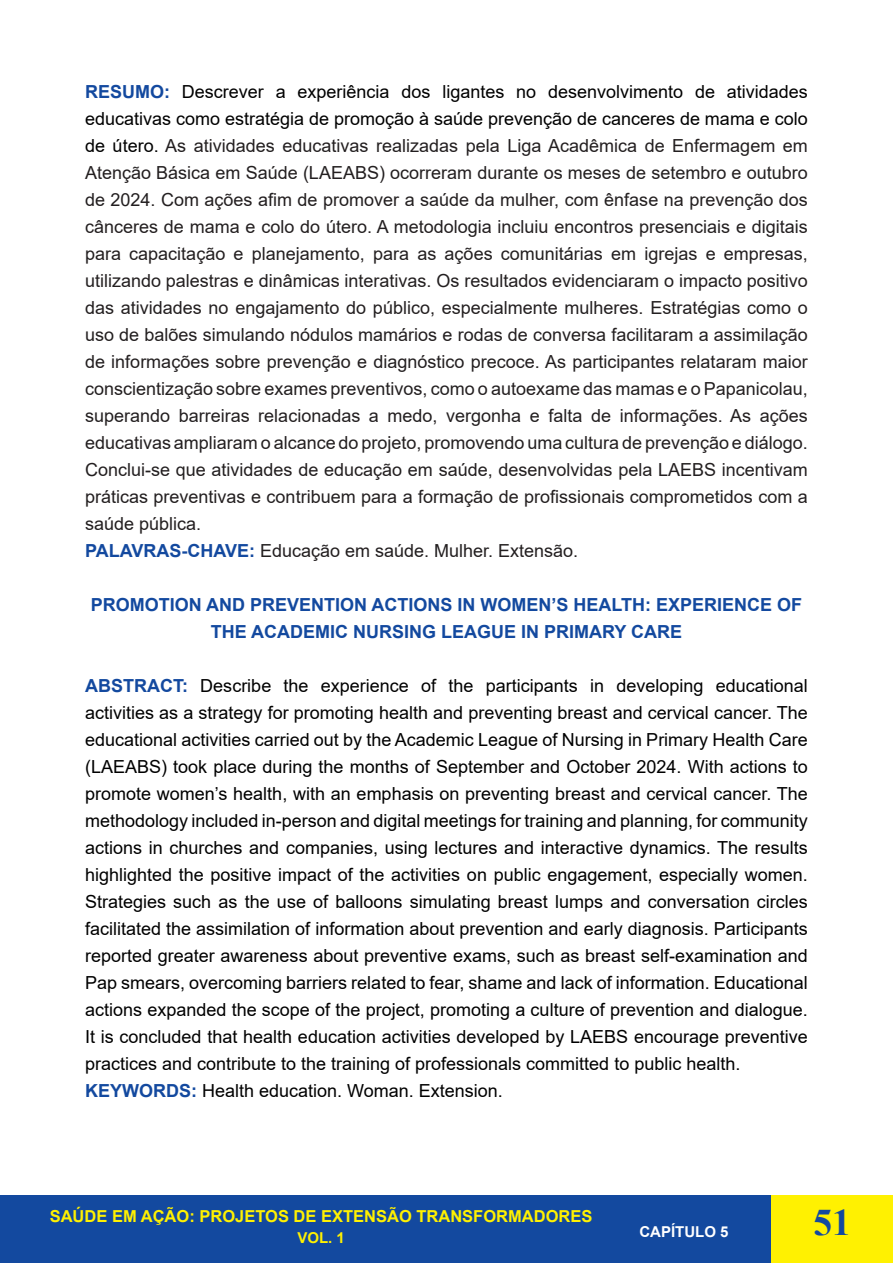
<style>
.page{position:relative;width:893px;height:1263px;background:#fff}
.page>*{position:absolute;margin:0;border:0;box-sizing:border-box;transform-origin:0 0}
.t1{font:700 37.5px "Times New Roman";color:#13499f}
.t2{font:18px/27px "Arial";color:#231f20;text-align:justify}
.t3{font:18px/27px "Arial";color:#000;text-align:justify}
.HTML_Preformatted{font:700 18px/27px "Arial";color:#13499f;text-align:center}
.t4{font:700 16.5px "Arial";color:#fff101}
.t5{font:700 15px "Arial";color:#fff}
.t6{font:700 15px "Arial";color:#fff101}
.s1{font-weight:700;color:#13499f}
.s2{color:#000}
</style>
<div class="page">
<div style="left:0;top:1196px;width:893px;height:67px;background:#13499f"></div>
<hr style="left:0;top:1196px;width:1px;height:67px;background:#fff101">
<div style="left:771px;top:1196px;width:122px;height:67px;background:#fff101"></div>
<p class="t2" style="left:85px;top:78px;width:724px"><span class="s1">RESUMO:</span> <span class="s2">Descrever a experiência dos ligantes no desenvolvimento de atividades educativas como estratégia de promoção à saúde prevenção de canceres de mama e colo de útero.</span> As atividades educativas realizadas pela Liga Acadêmica de Enfermagem em Atenção Básica em Saúde (LAEABS) ocorreram durante os meses de setembro e outubro de 2024. Com ações afim de promover a saúde da mulher, com ênfase na prevenção dos cânceres de mama e colo do útero. A metodologia incluiu encontros presenciais e digitais para capacitação e planejamento, para as ações comunitárias em igrejas e empresas, utilizando palestras e dinâmicas interativas. Os resultados evidenciaram o impacto positivo das atividades no engajamento do público, especialmente mulheres. Estratégias como o uso de balões simulando nódulos mamários e rodas de conversa facilitaram a assimilação de informações sobre prevenção e diagnóstico precoce. As participantes relataram maior conscientização sobre exames preventivos, como o autoexame das mamas e o Papanicolau, superando barreiras relacionadas a medo, vergonha e falta de informações. As ações educativas ampliaram o alcance do projeto, promovendo uma cultura de prevenção e diálogo.<br>Conclui-se que atividades de educação em saúde, desenvolvidas pela LAEBS incentivam práticas preventivas e contribuem para a formação de profissionais comprometidos com a saúde pública.</p>
<p class="t2" style="left:85px;top:537px;width:495px"><span class="s1">PALAVRAS-CHAVE:</span> Educação em saúde. Mulher. Extensão.</p>
<p class="HTML_Preformatted" style="left:91px;top:592px;width:713px">PROMOTION AND PREVENTION ACTIONS IN WOMEN’S HEALTH: EXPERIENCE OF<br>THE ACADEMIC NURSING LEAGUE IN PRIMARY CARE</p>
<p class="t3" style="left:85px;top:672px;width:724px"><span class="s1">ABSTRACT:</span> Describe the experience of the participants in developing educational activities as a strategy for promoting health and preventing breast and cervical cancer. The educational activities carried out by the Academic League of Nursing in Primary Health Care (LAEABS) took place during the months of September and October 2024. With actions to promote women’s health, with an emphasis on preventing breast and cervical cancer. The methodology included in-person and digital meetings for training and planning, for community actions in churches and companies, using lectures and interactive dynamics. The results highlighted the positive impact of the activities on public engagement, especially women.<br>Strategies such as the use of balloons simulating breast lumps and conversation circles facilitated the assimilation of information about prevention and early diagnosis. Participants reported greater awareness about preventive exams, such as breast self-examination and Pap smears, overcoming barriers related to fear, shame and lack of information. Educational actions expanded the scope of the project, promoting a culture of prevention and dialogue.<br>It is concluded that health education activities developed by LAEBS encourage preventive practices and contribute to the training of professionals committed to public health.</p>
<p class="t3" style="left:85px;top:1077px;width:419px"><span class="s1">KEYWORDS:</span> Health education. Woman. Extension.</p>
<p class="t4" style="left:50px;top:1205px;width:544px">SAÚDE EM AÇÃO: PROJETOS DE EXTENSÃO TRANSFORMADORES</p>
<p class="t6" style="left:297px;top:1227px;width:49px">VOL. 1</p>
<p class="t5" style="left:639px;top:1221px;width:91px">CAPÍTULO 5</p>
<h1 class="t1" style="left:813px;top:1195px;width:39px">51</h1>
</div>
